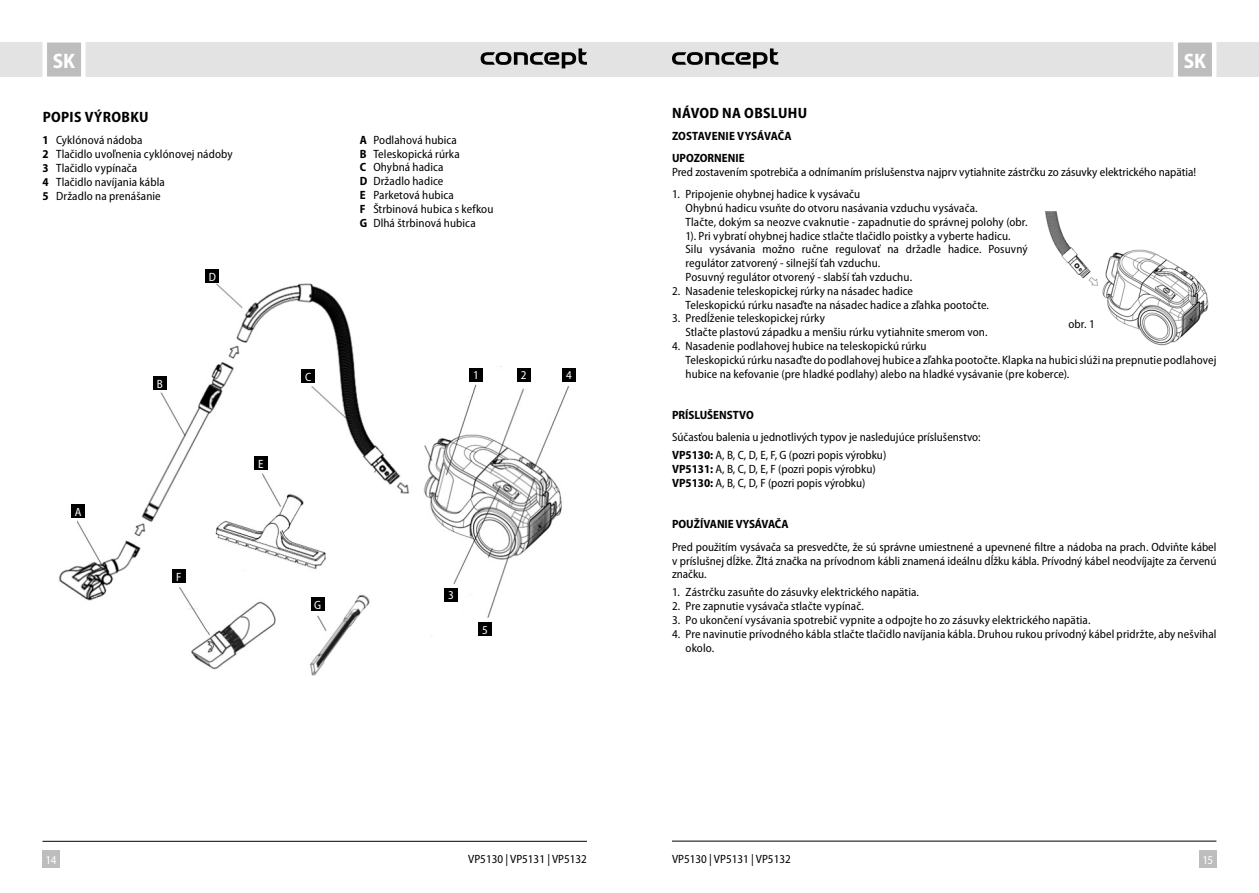
<style>
.page{position:relative;width:1259px;height:893px;background:#fff}
.page>*{position:absolute;margin:0;border:0;box-sizing:border-box;transform-origin:0 0}
.t1{font:700 semi-condensed 21px "Myriad Pro";color:#fff}
.Nadpis_odsazení_2_mm{font:700 semi-condensed 15px "Myriad Pro";letter-spacing:.025em;color:#000}
.Paragraph_Style_2{font:semi-condensed 12px/13.8px "Myriad Pro";letter-spacing:.005em;color:#000;text-align:justify}
.Text_odsazení_na_odr{font:semi-condensed 12px/13.8px "Myriad Pro";letter-spacing:.01em;color:#000}
.text{font:semi-condensed 12px "Myriad Pro";color:#000}
.Paragraph_Style_2-2{font:700 semi-condensed 12px "Myriad Pro";color:#000}
.Nadpis_moje_CZ{font:700 semi-condensed 12px "Myriad Pro";letter-spacing:.005em;color:#000}
.cislo_u_popisu{font:semi-condensed 12px "Myriad Pro";color:#fff}
.Odrážky-moje_bold{font:semi-condensed 12px "Myriad Pro";color:#000}
.s1{font-weight:700}
</style>
<div class="page">
<div style="left:629px;top:43px;width:630px;height:34px;background:#e3e3e3"></div>
<div style="left:0;top:43px;width:629px;height:34px;background:#e3e3e3"></div>
<div style="left:43px;top:850px;width:17px;height:17px;background:#bdbdbd"></div>
<div style="left:1199px;top:850px;width:17px;height:17px;background:#bdbdbd"></div>
<svg style="left:1171px;top:42px;width:47px;height:35px;background:#cecece"></svg>
<svg style="left:40px;top:42px;width:48px;height:35px;background:#cecece"></svg>
<hr style="left:672px;top:841px;width:544px;height:1px;background:#000">
<hr style="left:43px;top:841px;width:544px;height:1px;background:#000">
<svg style="left:480px;top:48px;width:107px;height:20px"></svg>
<svg style="left:672px;top:48px;width:106px;height:20px"></svg>
<img style="left:59px;top:269px;width:517px;height:407px">
<div style="left:469px;top:368px;width:14px;height:13px;background:#000"></div>
<div style="left:517px;top:368px;width:13px;height:13px;background:#000"></div>
<div style="left:562px;top:368px;width:13px;height:13px;background:#000"></div>
<div style="left:444px;top:588px;width:14px;height:14px;background:#000"></div>
<div style="left:478px;top:622px;width:14px;height:14px;background:#000"></div>
<div style="left:311px;top:597px;width:13px;height:14px;background:#000"></div>
<div style="left:172px;top:569px;width:13px;height:14px;background:#000"></div>
<div style="left:71px;top:504px;width:14px;height:14px;background:#000"></div>
<div style="left:254px;top:456px;width:13px;height:14px;background:#000"></div>
<div style="left:301px;top:369px;width:14px;height:14px;background:#000"></div>
<div style="left:153px;top:376px;width:13px;height:14px;background:#000"></div>
<div style="left:206px;top:269px;width:13px;height:14px;background:#000"></div>
<img style="left:1045px;top:211px;width:164px;height:135px">
<h1 class="t1" style="left:53px;top:50px;width:24px">SK</h1>
<h1 class="t1" style="left:1183px;top:50px;width:24px">SK</h1>
<p class="Nadpis_odsazení_2_mm" style="left:43px;top:109px;width:107px">POPIS VÝROBKU</p>
<p class="Paragraph_Style_2" style="left:43px;top:134px;width:102px"><span class="s1">1</span> Cyklónová nádoba</p>
<p class="Paragraph_Style_2" style="left:43px;top:147px;width:192px"><span class="s1">2</span> Tlačidlo uvoľnenia cyklónovej nádoby</p>
<p class="Paragraph_Style_2" style="left:43px;top:161px;width:96px"><span class="s1">3</span> Tlačidlo vypínača</p>
<p class="Paragraph_Style_2" style="left:43px;top:175px;width:124px"><span class="s1">4</span> Tlačidlo navíjania kábla</p>
<p class="Paragraph_Style_2" style="left:43px;top:189px;width:120px"><span class="s1">5</span> Držadlo na prenášanie</p>
<p class="cislo_u_popisu" style="left:209px;top:270px;width:9px">D</p>
<p class="cislo_u_popisu" style="left:75px;top:505px;width:8px">A</p>
<p class="cislo_u_popisu" style="left:157px;top:377px;width:8px">B</p>
<p class="cislo_u_popisu" style="left:176px;top:570px;width:7px">F</p>
<p class="cislo_u_popisu" style="left:258px;top:457px;width:7px">E</p>
<p class="Paragraph_Style_2" style="left:360px;top:133px;width:99px"><span class="s1">A</span> Podlahová hubica</p>
<p class="Paragraph_Style_2" style="left:360px;top:147px;width:101px"><span class="s1">B</span> Teleskopická rúrka</p>
<p class="Paragraph_Style_2" style="left:360px;top:161px;width:85px"><span class="s1">C</span> Ohybná hadica</p>
<p class="Paragraph_Style_2" style="left:360px;top:175px;width:85px"><span class="s1">D</span> Držadlo hadice</p>
<p class="Paragraph_Style_2" style="left:360px;top:188px;width:96px"><span class="s1">E</span> Parketová hubica</p>
<p class="Paragraph_Style_2" style="left:360px;top:202px;width:135px"><span class="s1">F</span> Štrbinová hubica s kefkou</p>
<p class="Paragraph_Style_2" style="left:360px;top:216px;width:117px"><span class="s1">G</span> Dlhá štrbinová hubica</p>
<p class="cislo_u_popisu" style="left:305px;top:370px;width:8px">C</p>
<p class="cislo_u_popisu" style="left:473px;top:368px;width:7px">1</p>
<p class="cislo_u_popisu" style="left:521px;top:368px;width:7px">2</p>
<p class="cislo_u_popisu" style="left:566px;top:368px;width:7px">4</p>
<p class="cislo_u_popisu" style="left:314px;top:598px;width:8px">G</p>
<p class="cislo_u_popisu" style="left:448px;top:589px;width:7px">3</p>
<p class="cislo_u_popisu" style="left:482px;top:623px;width:7px">5</p>
<p class="Nadpis_odsazení_2_mm" style="left:672px;top:104px;width:136px">NÁVOD NA OBSLUHU</p>
<p class="Nadpis_moje_CZ" style="left:672px;top:129px;width:121px">ZOSTAVENIE VYSÁVAČA</p>
<p class="Paragraph_Style_2-2" style="left:672px;top:151px;width:74px">UPOZORNENIE</p>
<p class="Paragraph_Style_2" style="left:672px;top:165px;width:525px">Pred zostavením spotrebiča a odnímaním príslušenstva najprv vytiahnite zástrčku zo zásuvky elektrického napätia!</p>
<p class="Paragraph_Style_2" style="left:672px;top:188px;width:190px">1. Pripojenie ohybnej hadice k vysávaču</p>
<p class="Text_odsazení_na_odr" style="left:685px;top:201px;width:294px">Ohybnú hadicu vsuňte do otvoru nasávania vzduchu vysávača.</p>
<p class="Text_odsazení_na_odr" style="left:685px;top:215px;width:343px">Tlačte, dokým sa neozve cvaknutie - zapadnutie do správnej polohy (obr.<br>1). Pri vybratí ohybnej hadice stlačte tlačidlo poistky a vyberte hadicu.</p>
<p class="Text_odsazení_na_odr" style="left:685px;top:243px;width:343px">Silu vysávania možno ručne regulovať na držadle hadice. Posuvný regulátor zatvorený - silnejší ťah vzduchu.</p>
<p class="Text_odsazení_na_odr" style="left:685px;top:270px;width:228px">Posuvný regulátor otvorený - slabší ťah vzduchu.</p>
<p class="Paragraph_Style_2" style="left:672px;top:284px;width:243px">2. Nasadenie teleskopickej rúrky na násadec hadice</p>
<p class="Text_odsazení_na_odr" style="left:685px;top:298px;width:305px">Teleskopickú rúrku nasaďte na násadec hadice a zľahka pootočte.</p>
<p class="Paragraph_Style_2" style="left:672px;top:312px;width:154px">3. Predĺženie teleskopickej rúrky</p>
<p class="Text_odsazení_na_odr" style="left:685px;top:326px;width:303px">Stlačte plastovú západku a menšiu rúrku vytiahnite smerom von.</p>
<p class="Paragraph_Style_2" style="left:672px;top:339px;width:256px">4. Nasadenie podlahovej hubice na teleskopickú rúrku</p>
<p class="Text_odsazení_na_odr" style="left:685px;top:353px;width:532px">Teleskopickú rúrku nasaďte do podlahovej hubice a zľahka pootočte. Klapka na hubici slúži na prepnutie podlahovej hubice na kefovanie (pre hladké podlahy) alebo na hladké vysávanie (pre koberce).</p>
<p class="Paragraph_Style_2-2" style="left:672px;top:408px;width:83px">PRÍSLUŠENSTVO</p>
<p class="Paragraph_Style_2" style="left:672px;top:431px;width:310px">Súčasťou balenia u jednotlivých typov je nasledujúce príslušenstvo:</p>
<p class="text" style="left:672px;top:449px;width:216px"><span class="s1">VP5130:</span> A, B, C, D, E, F, G (pozri popis výrobku)</p>
<p class="text" style="left:672px;top:463px;width:205px"><span class="s1">VP5131:</span> A, B, C, D, E, F (pozri popis výrobku)</p>
<p class="text" style="left:672px;top:477px;width:195px"><span class="s1">VP5130:</span> A, B, C, D, F (pozri popis výrobku)</p>
<p class="Paragraph_Style_2-2" style="left:672px;top:518px;width:118px">POUŽÍVANIE VYSÁVAČA</p>
<p class="Paragraph_Style_2" style="left:672px;top:540px;width:546px">Pred použitím vysávača sa presvedčte, že sú správne umiestnené a upevnené filtre a nádoba na prach. Odviňte kábel v príslušnej dĺžke. Žltá značka na prívodnom kábli znamená ideálnu dĺžku kábla. Prívodný kábel neodvíjajte za červenú značku.</p>
<p class="Paragraph_Style_2" style="left:672px;top:586px;width:248px">1. Zástrčku zasuňte do zásuvky elektrického napätia.</p>
<p class="Paragraph_Style_2" style="left:672px;top:600px;width:193px">2. Pre zapnutie vysávača stlačte vypínač.</p>
<p class="Paragraph_Style_2" style="left:672px;top:613px;width:420px">3. Po ukončení vysávania spotrebič vypnite a odpojte ho zo zásuvky elektrického napätia.</p>
<p class="Paragraph_Style_2" style="left:685px;top:627px;width:532px;text-indent:-14px">4. Pre navinutie prívodného kábla stlačte tlačidlo navíjania kábla. Druhou rukou prívodný kábel pridržte, aby nešvihal okolo.</p>
<p class="Odrážky-moje_bold" style="left:1068px;top:318px;width:28px">obr. 1</p>
<p class="Paragraph_Style_2" style="left:468px;top:852px;width:120px">VP5130 | VP5131 | VP5132</p>
<p class="Paragraph_Style_2" style="left:672px;top:852px;width:120px">VP5130 | VP5131 | VP5132</p>
<p class="cislo_u_popisu" style="left:46px;top:853px;width:12px">14</p>
<p class="cislo_u_popisu" style="left:1202px;top:853px;width:12px">15</p>
</div>
